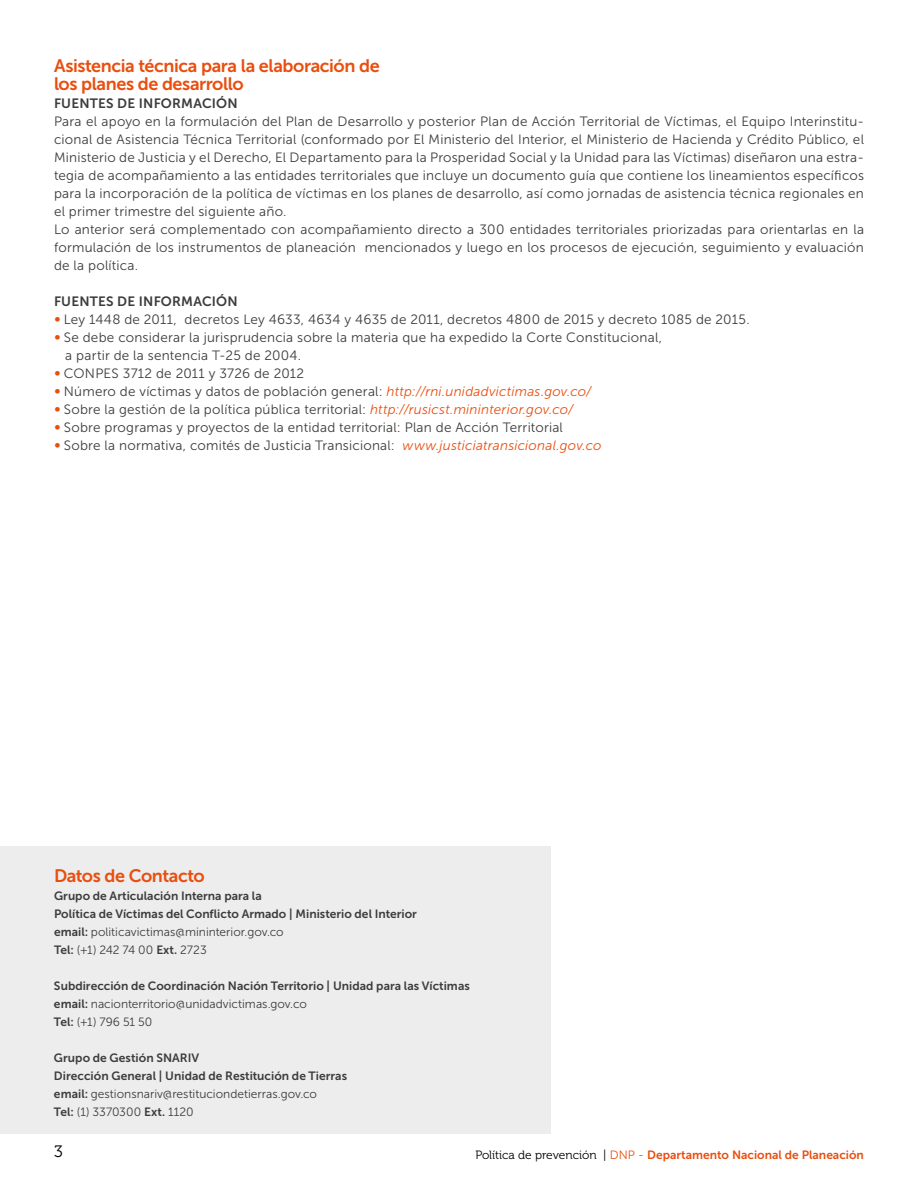
<style>
.page{position:relative;width:918px;height:1188px;background:#fff}
.page>*{position:absolute;margin:0;border:0;box-sizing:border-box;transform-origin:0 0}
.t1{font:18px/18px "Museo Sans 700";letter-spacing:-.025em;color:#e94e0f}
.t2{font:16.5px "Museo 300";color:#000}
.t3{font:13.5px/18px "Museo Sans 300";letter-spacing:.015em;color:#3c3c3b}
.t4{font:13.5px "Museo Sans 700";letter-spacing:.015em;color:#3c3c3b}
.t5{font:12px/18px "Museo Sans 700";color:#3c3c3b}
.t6{font:12px/18px "Museo Sans 300";color:#3c3c3b}
.t7{font:12px "Museo Sans 700";color:#e94e0f}
.s1{color:#e94e0f}
.s2{font-style:italic;color:#e94e0f}
.s3{font-family:"Museo Sans 700"}
.s4{font-family:"Museo 300";color:#000}
.s5{font-family:"Museo Sans 300";color:#000}
.s6{font-family:"Museo Sans 300"}
</style>
<div class="page">
<div style="left:0;top:846px;width:551px;height:288px;background:#ededed"></div>
<h1 class="t1" style="left:54px;top:57px;width:327px">Asistencia técnica para la elaboración de los planes de desarrollo</h1>
<p class="t4" style="left:54px;top:96px;width:185px">FUENTES DE INFORMACIÓN</p>
<p class="t3" style="left:54px;top:112px;width:812px">Para el apoyo en la formulación del Plan de Desarrollo y posterior Plan de Acción Territorial de Víctimas, el Equipo Interinstitu&shy;cional de Asistencia Técnica Territorial (conformado por El Ministerio del Interior, el Ministerio de Hacienda y Crédito Público, el Ministerio de Justicia y el Derecho, El Departamento para la Prosperidad Social y la Unidad para las Víctimas) diseñaron una estra&shy;tegia de acompañamiento a las entidades territoriales que incluye un documento guía que contiene los lineamientos específicos para la incorporación de la política de víctimas en los planes de desarrollo, así como jornadas de asistencia técnica regionales en el primer trimestre del siguiente año.<br>Lo anterior será complementado con acompañamiento directo a 300 entidades territoriales priorizadas para orientarlas en la formulación de los instrumentos de planeación mencionados y luego en los procesos de ejecución, seguimiento y evaluación de la política.</p>
<p class="t4" style="left:54px;top:294px;width:185px">FUENTES DE INFORMACIÓN</p>
<p class="t3" style="left:54px;top:310px;width:697px"><span class="s1">∞</span> Ley 1448 de 2011, decretos Ley 4633, 4634 y 4635 de 2011, decretos 4800 de 2015 y decreto 1085 de 2015.</p>
<p class="t3" style="left:54px;top:328px;width:610px"><span class="s1">∞</span> Se debe considerar la jurisprudencia sobre la materia que ha expedido la Corte Constitucional,</p>
<p class="t3" style="left:65px;top:346px;width:237px">a partir de la sentencia T-25 de 2004.</p>
<p class="t3" style="left:54px;top:364px;width:252px"><span class="s1">∞</span> CONPES 3712 de 2011 y 3726 de 2012</p>
<p class="t3" style="left:54px;top:382px;width:539px"><span class="s1">∞</span> Número de víctimas y datos de población general: <span class="s2">http://rni.unidadvictimas.gov.co/</span></p>
<p class="t3" style="left:54px;top:400px;width:521px"><span class="s1">∞</span> Sobre la gestión de la política pública territorial: <span class="s2">http://rusicst.mininterior.gov.co/</span></p>
<p class="t3" style="left:54px;top:418px;width:511px"><span class="s1">∞</span> Sobre programas y proyectos de la entidad territorial: Plan de Acción Territorial</p>
<p class="t3" style="left:54px;top:436px;width:549px"><span class="s1">∞</span> Sobre la normativa, comités de Justicia Transicional: <span class="s2">www.justiciatransicional.gov.co</span></p>
<h1 class="t1" style="left:54px;top:867px;width:152px">Datos de Contacto</h1>
<p class="t5" style="left:54px;top:887px;width:365px">Grupo de Articulación Interna para la<br>Política de Víctimas del Conflicto Armado | Ministerio del Interior</p>
<p class="t6" style="left:54px;top:923px;width:231px"><span class="s3">email:</span> politicavictimas@mininterior.gov.co<br><span class="s3">Tel:</span> (+1) 242 74 00 <span class="s3">Ext.</span> 2723</p>
<p class="t5" style="left:54px;top:977px;width:417px">Subdirección de Coordinación Nación Territorio | Unidad para las Víctimas</p>
<p class="t6" style="left:54px;top:995px;width:255px"><span class="s3">email:</span> nacionterritorio@unidadvictimas.gov.co<br><span class="s3">Tel:</span> (+1) 796 51 50</p>
<p class="t5" style="left:54px;top:1049px;width:295px">Grupo de Gestión SNARIV<br>Dirección General | Unidad de Restitución de Tierras</p>
<p class="t6" style="left:54px;top:1085px;width:265px"><span class="s3">email:</span> gestionsnariv@restituciondetierras.gov.co<br><span class="s3">Tel:</span> (1) 3370300 <span class="s3">Ext.</span> 1120</p>
<p class="t2" style="left:54px;top:1143px;width:10px">3</p>
<p class="t7" style="left:475px;top:1148px;width:390px"><span class="s4">Política de prevención</span> <span class="s5">|</span> <span class="s6">DNP -</span> Departamento Nacional de Planeación</p>
</div>
